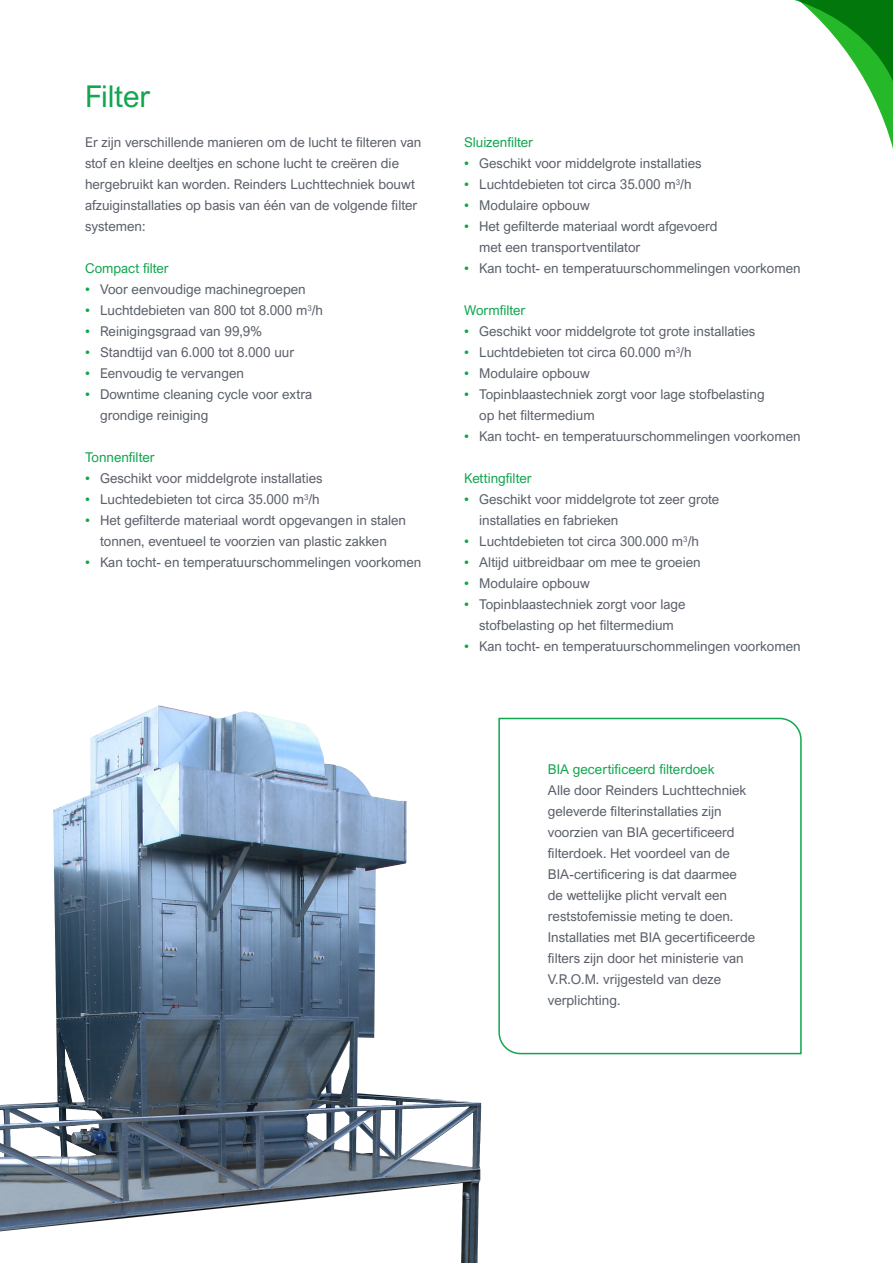
<style>
.page{position:relative;width:893px;height:1263px;background:#fff}
.page>*{position:absolute;margin:0;border:0;box-sizing:border-box;transform-origin:0 0}
.t1{font:30px "Arial Nova";color:#12a64f}
.t2{font:13.5px/21px "Arial Nova";color:#5b606a}
.t3{font:13.5px "Arial Nova";color:#12a64f}
.s1{color:#12a64f}
</style>
<div class="page">
<img style="left:0;top:705px;width:482px;height:558px">
<svg style="left:794px;top:0;width:99px;height:128px"></svg>
<svg style="left:498px;top:717px;width:304px;height:338px"></svg>
<p class="t1" style="left:85px;top:79px;width:67px">Filter</p>
<p class="t2" style="left:85px;top:132px;width:338px">Er zijn verschillende manieren om de lucht te filteren van stof en kleine deeltjes en schone lucht te creëren die hergebruikt kan worden. Reinders Luchttechniek bouwt afzuiginstallaties op basis van één van de volgende filter systemen:</p>
<p class="t3" style="left:85px;top:261px;width:85px">Compact filter</p>
<p class="t2" style="left:85px;top:279px;width:222px"><span class="s1">•</span> Voor eenvoudige machinegroepen</p>
<p class="t2" style="left:85px;top:300px;width:240px"><span class="s1">•</span> Luchtdebieten van 800 tot 8.000 m<sup>3</sup>/h</p>
<p class="t2" style="left:85px;top:321px;width:178px"><span class="s1">•</span> Reinigingsgraad van 99,9%</p>
<p class="t2" style="left:85px;top:342px;width:211px"><span class="s1">•</span> Standtijd van 6.000 tot 8.000 uur</p>
<p class="t2" style="left:85px;top:363px;width:160px"><span class="s1">•</span> Eenvoudig te vervangen</p>
<p class="t2" style="left:100px;top:384px;width:214px;text-indent:-15px"><span class="s1">•</span> Downtime cleaning cycle voor extra grondige reiniging</p>
<p class="t3" style="left:85px;top:450px;width:71px">Tonnenfilter</p>
<p class="t2" style="left:85px;top:468px;width:239px"><span class="s1">•</span> Geschikt voor middelgrote installaties</p>
<p class="t2" style="left:85px;top:489px;width:236px"><span class="s1">•</span> Luchtedebieten tot circa 35.000 m<sup>3</sup>/h</p>
<p class="t2" style="left:85px;top:510px;width:323px;text-align:center"><span class="s1">•</span> Het gefilterde materiaal wordt opgevangen in stalen tonnen, eventueel te voorzien van plastic zakken</p>
<p class="t2" style="left:85px;top:552px;width:338px"><span class="s1">•</span> Kan tocht- en temperatuurschommelingen voorkomen</p>
<p class="t3" style="left:464px;top:135px;width:70px">Sluizenfilter</p>
<p class="t2" style="left:464px;top:153px;width:239px"><span class="s1">•</span> Geschikt voor middelgrote installaties</p>
<p class="t2" style="left:464px;top:174px;width:229px"><span class="s1">•</span> Luchtdebieten tot circa 35.000 m<sup>3</sup>/h</p>
<p class="t2" style="left:464px;top:195px;width:127px"><span class="s1">•</span> Modulaire opbouw</p>
<p class="t2" style="left:464px;top:216px;width:255px"><span class="s1">•</span> Het gefilterde materiaal wordt afgevoerd</p>
<p class="t2" style="left:479px;top:237px;width:163px">met een transportventilator</p>
<p class="t2" style="left:464px;top:258px;width:338px"><span class="s1">•</span> Kan tocht- en temperatuurschommelingen voorkomen</p>
<p class="t3" style="left:464px;top:303px;width:63px">Wormfilter</p>
<p class="t2" style="left:464px;top:321px;width:292px"><span class="s1">•</span> Geschikt voor middelgrote tot grote installaties</p>
<p class="t2" style="left:464px;top:342px;width:229px"><span class="s1">•</span> Luchtdebieten tot circa 60.000 m<sup>3</sup>/h</p>
<p class="t2" style="left:464px;top:363px;width:127px"><span class="s1">•</span> Modulaire opbouw</p>
<p class="t2" style="left:464px;top:384px;width:302px"><span class="s1">•</span> Topinblaastechniek zorgt voor lage stofbelasting</p>
<p class="t2" style="left:479px;top:405px;width:117px">op het filtermedium</p>
<p class="t2" style="left:464px;top:426px;width:338px"><span class="s1">•</span> Kan tocht- en temperatuurschommelingen voorkomen</p>
<p class="t3" style="left:464px;top:471px;width:69px">Kettingfilter</p>
<p class="t2" style="left:479px;top:489px;width:242px;text-indent:-15px"><span class="s1">•</span> Geschikt voor middelgrote tot zeer grote installaties en fabrieken</p>
<p class="t2" style="left:464px;top:531px;width:236px"><span class="s1">•</span> Luchtdebieten tot circa 300.000 m<sup>3</sup>/h</p>
<p class="t2" style="left:464px;top:552px;width:238px"><span class="s1">•</span> Altijd uitbreidbaar om mee te groeien</p>
<p class="t2" style="left:464px;top:573px;width:127px"><span class="s1">•</span> Modulaire opbouw</p>
<p class="t2" style="left:464px;top:594px;width:223px;text-align:center"><span class="s1">•</span> Topinblaastechniek zorgt voor lage stofbelasting op het filtermedium</p>
<p class="t2" style="left:464px;top:636px;width:338px"><span class="s1">•</span> Kan tocht- en temperatuurschommelingen voorkomen</p>
<p class="t3" style="left:548px;top:761px;width:168px">BIA gecertificeerd filterdoek</p>
<p class="t2" style="left:548px;top:779px;width:209px">Alle door Reinders Luchttechniek geleverde filterinstallaties zijn voorzien van BIA gecertificeerd filterdoek. Het voordeel van de<br>BIA-certificering is dat daarmee de wettelijke plicht vervalt een reststofemissie meting te doen.<br>Installaties met BIA gecertificeerde filters zijn door het ministerie van<br>V.R.O.M. vrijgesteld van deze verplichting.</p>
</div>
